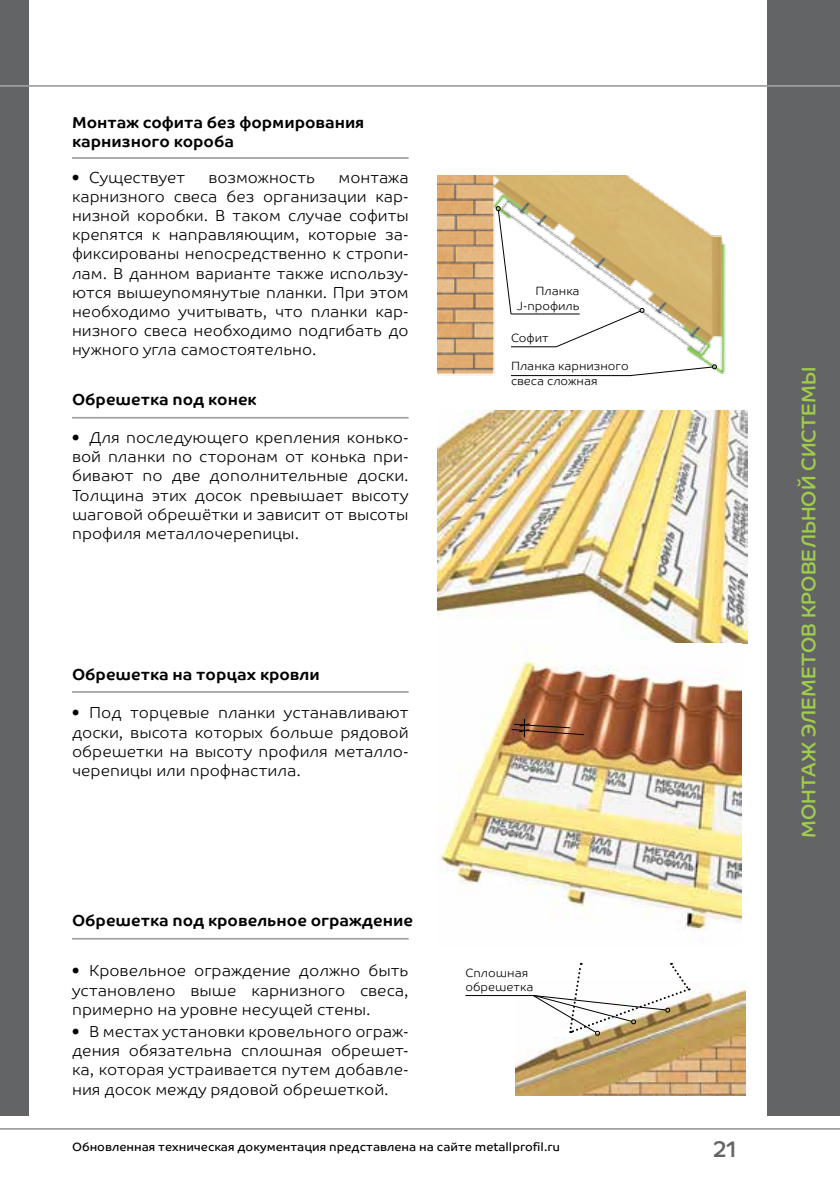
<style>
.page{position:relative;width:840px;height:1191px;background:#fff}
.page>*{position:absolute;margin:0;border:0;box-sizing:border-box;transform-origin:0 0}
.t1{font:22.6px "Co Headline Corp";color:#636466}
.t2{font:19.8px "Co Headline Corp";letter-spacing:.005em;color:#a0cd49}
.t3{font:300 16px/19.2px "Co Text Corp";color:#000;text-align:justify}
.t4{font:700 16px/19.2px "Co Text Corp";color:#000}
.t5{font:12px "Co Text Corp";color:#000}
.t6{font:300 12px/14.4px "Co Text Corp";color:#000}
</style>
<div class="page">
<div style="left:0;top:0;width:28px;height:1115px;background:#636466"></div>
<div style="left:767px;top:0;width:72px;height:1115px;background:#636466"></div>
<hr style="left:0;top:1128px;width:839px;height:1px;background:#9d9fa2">
<hr style="left:0;top:85px;width:839px;height:2px;background:#9d9fa2">
<hr style="left:72px;top:157px;width:336px;height:2px;background:#9d9fa2">
<img style="left:437px;top:411px;width:310px;height:232px">
<hr style="left:72px;top:417px;width:336px;height:1px;background:#9d9fa2">
<img style="left:437px;top:643px;width:303px;height:299px">
<svg style="left:511px;top:719px;width:73px;height:18px"></svg>
<hr style="left:72px;top:691px;width:336px;height:2px;background:#9d9fa2">
<img style="left:514px;top:984px;width:231px;height:111px">
<svg style="left:531px;top:963px;width:159px;height:74px"></svg>
<hr style="left:72px;top:938px;width:336px;height:1px;background:#9d9fa2">
<hr style="left:465px;top:995px;width:68px;height:1px;background:#000">
<img style="left:437px;top:175px;width:289px;height:202px">
<svg style="left:628px;top:363px;width:89px;height:14px"></svg>
<hr style="left:510px;top:375px;width:120px;height:1px;background:#000">
<svg style="left:495px;top:205px;width:17px;height:110px"></svg>
<hr style="left:510px;top:313px;width:69px;height:1px;background:#000">
<svg style="left:554px;top:307px;width:91px;height:41px"></svg>
<hr style="left:510px;top:346px;width:46px;height:1px;background:#000">
<p class="t4" style="left:72px;top:113px;width:293px">Монтаж софита без формирования карнизного короба</p>
<p class="t3" style="left:72px;top:167px;width:114px">• Существует</p>
<p class="t3" style="left:208px;top:167px;width:108px">возможность</p>
<p class="t3" style="left:72px;top:167px;width:338px;text-indent:266px">монтажа карнизного свеса без организации кар&shy;низной коробки. В таком случае софиты крепятся к направляющим, которые за&shy;фиксированы непосредственно к стропи&shy;лам. В данном варианте также использу&shy;ются вышеупомянутые планки. При этом необходимо учитывать, что планки кар&shy;низного свеса необходимо подгибать до нужного угла самостоятельно.</p>
<p class="t4" style="left:72px;top:390px;width:186px">Обрешетка под конек</p>
<p class="t3" style="left:72px;top:428px;width:338px">• Для последующего крепления конько&shy;вой планки по сторонам от конька при&shy;бивают по две дополнительные доски.<br>Толщина этих досок превышает высоту шаговой обрешётки и зависит от высоты профиля металлочерепицы.</p>
<p class="t4" style="left:72px;top:664px;width:249px">Обрешетка на торцах кровли</p>
<p class="t3" style="left:72px;top:703px;width:338px">• Под торцевые планки устанавливают доски, высота которых больше рядовой обрешетки на высоту профиля металло&shy;черепицы или профнастила.</p>
<p class="t6" style="left:516px;top:284px;width:64px;text-align:right">Планка<br>J-профиль</p>
<p class="t6" style="left:510px;top:330px;width:39px">Софит</p>
<p class="t6" style="left:510px;top:359px;width:119px">Планка карнизного свеса сложная</p>
<p class="t4" style="left:72px;top:911px;width:342px">Обрешетка под кровельное ограждение</p>
<p class="t3" style="left:72px;top:961px;width:338px">• Кровельное ограждение должно быть установлено выше карнизного свеса, примерно на уровне несущей стены.</p>
<p class="t3" style="left:72px;top:1021px;width:338px">• В местах установки кровельного ограж&shy;дения обязательна сплошная обрешет&shy;ка, которая устраивается путем добавле&shy;ния досок между рядовой обрешеткой.</p>
<p class="t6" style="left:465px;top:965px;width:70px">Сплошная обрешетка</p>
<p class="t5" style="left:72px;top:1139px;width:489px">Обновленная техническая документация представлена на сайте metallprofil.ru</p>
<p class="t2" style="left:796px;top:837px;width:472px;rotate:-90deg">МОНТАЖ ЭЛЕМЕТОВ КРОВЕЛЬНОЙ СИСТЕМЫ</p>
<h1 class="t1" style="left:713px;top:1135px;width:25px">21</h1>
</div>
